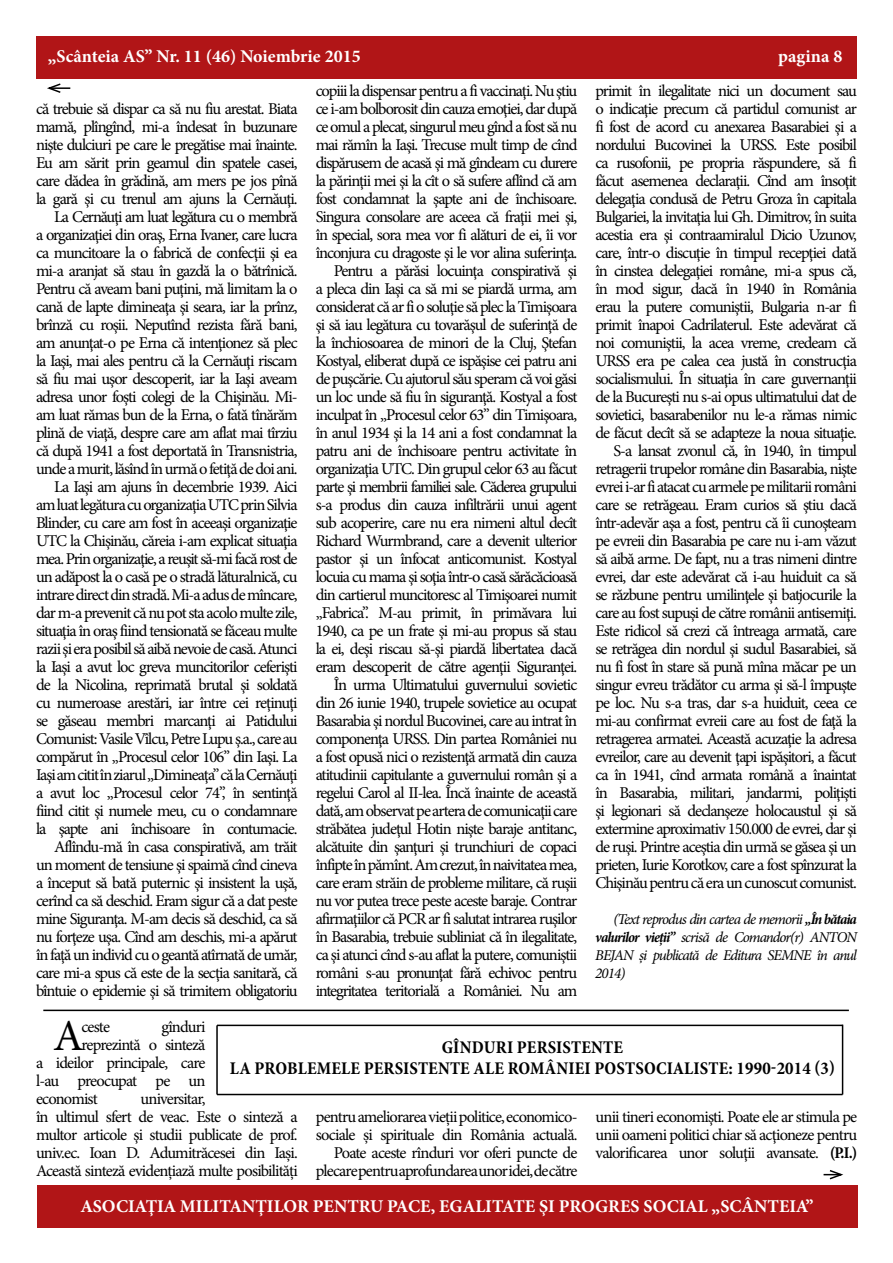
<style>
.page{position:relative;width:893px;height:1263px;background:#fff}
.page>*{position:absolute;margin:0;border:0;box-sizing:border-box;transform-origin:0 0}
.t1{font:44.25px "Minion Pro";color:#000}
.t2{font:700 18px "Minion Pro";color:#fff}
.t3{font:700 condensed 18px "Minion Pro";letter-spacing:.01em;color:#000}
.t4{font:16.5px/18px "Minion Pro";letter-spacing:-.06em;color:#000;text-align:right}
.t5{font:italic 15px/18px "Minion Pro";letter-spacing:-.07em;color:#000;text-align:justify}
.s1{font-weight:700;font-stretch:condensed}
</style>
<div class="page">
<div style="left:37px;top:1185px;width:820px;height:42px;background:#b11517"></div>
<div style="left:36px;top:36px;width:820px;height:42px;background:#b11517"></div>
<hr style="left:49px;top:87px;width:21px;height:2px;background:#000">
<svg style="left:47px;top:83px;width:15px;height:10px"></svg>
<hr style="left:43px;top:1010px;width:806px;height:1px;background:#000">
<hr style="left:217px;top:1024px;width:626px;height:2px;background:#000">
<hr style="left:216px;top:1025px;width:2px;height:69px;background:#000">
<hr style="left:217px;top:1094px;width:626px;height:1px;background:#000">
<hr style="left:842px;top:1025px;width:1px;height:69px;background:#000">
<svg style="left:824px;top:1170px;width:19px;height:10px"></svg>
<p class="t2" style="left:48px;top:43px;width:314px">„Scânteia AS” Nr. 11 (46) Noiembrie 2015</p>
<p class="t2" style="left:778px;top:43px;width:66px">pagina 8</p>
<p class="t4" style="left:36px;top:100px;width:263px">că trebuie să dispar ca să nu fiu arestat. Biata mamă, plîngînd, mi-a îndesat în buzunare nişte dulciuri pe care le pregătise mai înainte.<br>Eu am sărit prin geamul din spatele casei, care dădea în grădină, am mers pe jos pînă la gară şi cu trenul am ajuns la Cernăuţi.<br>La Cernăuţi am luat legătura cu o membră<br>a organizaţiei din oraş, Erna Ivaner, care lucra ca muncitoare la o fabrică de confecţii şi ea mi-a aranjat să stau în gazdă la o bătrînică.<br>Pentru că aveam bani puţini, mă limitam la o cană de lapte dimineaţa şi seara, iar la prînz, brînză cu roşii. Neputînd rezista fără bani, am anunţat-o pe Erna că intenţionez să plec la Iaşi, mai ales pentru că la Cernăuţi riscam să fiu mai uşor descoperit, iar la Iaşi aveam adresa unor foşti colegi de la Chişinău. Mi&shy;am luat rămas bun de la Erna, o fată tînărăm plină de viaţă, despre care am aflat mai tîrziu că după 1941 a fost deportată în Transnistria, unde a murit, lăsînd în urmă o fetiţă de doi ani.<br>La Iaşi am ajuns în decembrie 1939. Aici am luat legătura cu organizaţia UTC prin Silvia Blinder, cu care am fost în aceeaşi organizaţie UTC la Chişinău, căreia i-am explicat situaţia mea. Prin organizaţie, a reuşit să-mi facă rost de un adăpost la o casă pe o stradă lăturalnică, cu intrare direct din stradă. Mi-a adus de mîncare, dar m-a prevenit că nu pot sta acolo multe zile, situaţia în oraş fiind tensionată se făceau multe razii şi era posibil să aibă nevoie de casă. Atunci la Iaşi a avut loc greva muncitorilor ceferişti de la Nicolina, reprimată brutal şi soldată cu numeroase arestări, iar între cei reţinuţi se găseau membri marcanţi ai Patidului Comunist: Vasile Vîlcu, Petre Lupu ş.a., care au compărut în „Procesul celor 106” din Iaşi. La Iaşi am citit în ziarul „Dimineaţa” că la Cernăuţi a avut loc „Procesul celor 74”, în sentinţă fiind citit şi numele meu, cu o condamnare la şapte ani închisoare în contumacie.<br>Aflîndu-mă în casa conspirativă, am trăit un moment de tensiune şi spaimă cînd cineva a început să bată puternic şi insistent la uşă, cerînd ca să deschid. Eram sigur că a dat peste mine Siguranţa. M-am decis să deschid, ca să nu forţeze uşa. Cînd am deschis, mi-a apărut în faţă un individ cu o geantă atîrnată de umăr, care mi-a spus că este de la secţia sanitară, că bîntuie o epidemie şi să trimitem obligatoriu</p>
<p class="t4" style="left:316px;top:82px;width:263px">copiii la dispensar pentru a fi vaccinaţi. Nu ştiu ce i-am bolborosit din cauza emoţiei, dar după ce omul a plecat, singurul meu gînd a fost să nu mai rămîn la Iaşi. Trecuse mult timp de cînd dispărusem de acasă şi mă gîndeam cu durere la părinţii mei şi la cît o să sufere aflînd că am fost condamnat la şapte ani de închisoare.<br>Singura consolare are aceea că fraţii mei şi, în special, sora mea vor fi alături de ei, îi vor înconjura cu dragoste şi le vor alina suferinţa.<br>Pentru a părăsi locuinţa conspirativă şi<br>a pleca din Iaşi ca să mi se piardă urma, am considerat că ar fi o soluţie să plec la Timişoara şi să iau legătura cu tovarăşul de suferinţă de la închiosoarea de minori de la Cluj, Ştefan Kostyal, eliberat după ce ispăşise cei patru ani de puşcărie. Cu ajutorul său speram că voi găsi un loc unde să fiu în siguranţă. Kostyal a fost inculpat în „Procesul celor 63” din Timişoara, în anul 1934 şi la 14 ani a fost condamnat la patru ani de închisoare pentru activitate în organizaţia UTC. Din grupul celor 63 au făcut parte şi membrii familiei sale. Căderea grupului s-a produs din cauza infiltrării unui agent sub acoperire, care nu era nimeni altul decît Richard Wurmbrand, care a devenit ulterior pastor şi un înfocat anticomunist. Kostyal locuia cu mama şi soţia într-o casă sărăcăcioasă din cartierul muncitoresc al Timişoarei numit „Fabrica”. M-au primit, în primăvara lui 1940, ca pe un frate şi mi-au propus să stau la ei, deşi riscau să-şi piardă libertatea dacă eram descoperit de către agenţii Siguranţei.<br>În urma Ultimatului guvernului sovietic din 26 iunie 1940, trupele sovietice au ocupat Basarabia şi nordul Bucovinei, care au intrat în componenţa URSS. Din partea României nu a fost opusă nici o rezistenţă armată din cauza atitudinii capitulante a guvernului român şi a regelui Carol al II-lea. Încă înainte de această dată, am observat pe artera de comunicaţii care străbătea judeţul Hotin nişte baraje antitanc, alcătuite din şanţuri şi trunchiuri de copaci înfipte în pămînt. Am crezut, în naivitatea mea, care eram străin de probleme militare, că ruşii nu vor putea trece peste aceste baraje. Contrar afirmaţiilor că PCR ar fi salutat intrarea ruşilor în Basarabia, trebuie subliniat că în ilegalitate, ca şi atunci cînd s-au aflat la putere, comuniştii români s-au pronunţat fără echivoc pentru integritatea teritorială a României. Nu am</p>
<p class="t4" style="left:595px;top:82px;width:263px">primit în ilegalitate nici un document sau o indicaţie precum că partidul comunist ar fi fost de acord cu anexarea Basarabiei şi a nordului Bucovinei la URSS. Este posibil ca rusofonii, pe propria răspundere, să fi făcut asemenea declaraţii. Cînd am însoţit delegaţia condusă de Petru Groza în capitala Bulgariei, la invitaţia lui Gh. Dimitrov, în suita acestia era şi contraamiralul Dicio Uzunov, care, într-o discuţie în timpul recepţiei dată în cinstea delegaţiei române, mi-a spus că, în mod sigur, dacă în 1940 în România erau la putere comuniştii, Bulgaria n-ar fi primit înapoi Cadrilaterul. Este adevărat că noi comuniştii, la acea vreme, credeam că URSS era pe calea cea justă în construcţia socialismului. În situaţia în care guvernanţii de la Bucureşti nu s-ai opus ultimatului dat de sovietici, basarabenilor nu le-a rămas nimic de făcut decît să se adapteze la noua situaţie.<br>S-a lansat zvonul că, în 1940, în timpul retragerii trupelor române din Basarabia, nişte evrei i-ar fi atacat cu armele pe militarii români care se retrăgeau. Eram curios să ştiu dacă într-adevăr aşa a fost, pentru că îi cunoşteam pe evreii din Basarabia pe care nu i-am văzut să aibă arme. De fapt, nu a tras nimeni dintre evrei, dar este adevărat că i-au huiduit ca să se răzbune pentru umilinţele şi batjocurile la care au fost supuşi de către românii antisemiţi.<br>Este ridicol să crezi că întreaga armată, care se retrăgea din nordul şi sudul Basarabiei, să nu fi fost în stare să pună mîna măcar pe un singur evreu trădător cu arma şi să-l împuşte pe loc. Nu s-a tras, dar s-a huiduit, ceea ce mi-au confirmat evreii care au fost de faţă la retragerea armatei. Această acuzaţie la adresa evreilor, care au devenit ţapi ispăşitori, a făcut ca în 1941, cînd armata română a înaintat în Basarabia, militari, jandarmi, poliţişti şi legionari să declanşeze holocaustul şi să extermine aproximativ 150.000 de evrei, dar şi de ruşi. Printre aceştia din urmă se găsea şi un prieten, Iurie Korotkov, care a fost spînzurat la Chişinău pentru că era un cunoscut comunist.</p>
<p class="t5" style="left:595px;top:910px;width:263px;text-indent:18px">(Text reprodus din cartea de memorii <span class="s1">„În bătaia valurilor vieții”</span> scrisă de Comandor(r) ANTON BEJAN și publicată de Editura SEMNE în anul 2014)</p>
<h1 class="t1" style="left:53px;top:1006px;width:32px">A</h1>
<p class="t4" style="left:81px;top:1018px;width:30px">ceste</p>
<p class="t4" style="left:161px;top:1018px;width:46px">gînduri</p>
<p class="t3" style="left:442px;top:1034px;width:30px">GÎNDURI</p>
<p class="t3" style="left:517px;top:1034px;width:30px">PERSIST</p>
<p class="t3" style="left:581px;top:1034px;width:43px">ENTE</p>
<p class="t4" style="left:81px;top:1036px;width:126px">reprezintă o sinteză</p>
<p class="t4" style="left:36px;top:1054px;width:171px">a ideilor principale, care</p>
<p class="t4" style="left:36px;top:1072px;width:171px">l-au preocupat pe un</p>
<p class="t4" style="left:36px;top:1090px;width:63px">economist</p>
<p class="t3" style="left:230px;top:1056px;width:37px">LA PROBL</p>
<p class="t3" style="left:307px;top:1056px;width:87px">EMELE PERSIST</p>
<p class="t3" style="left:428px;top:1056px;width:177px">ENTE ALE ROMÂNIEIPOSTSOCIALIST</p>
<p class="t3" style="left:719px;top:1056px;width:118px">E: 1990-2014 (3)</p>
<p class="t4" style="left:36px;top:1090px;width:263px;text-align:left;text-indent:105px">universitar,<br>în ultimul sfert de veac. Este o sinteză a multor articole şi studii publicate de prof. univ.ec. Ioan D. Adumitrăcesei din Iași.<br>Această sinteză evidențiază multe posibilități</p>
<p class="t4" style="left:316px;top:1108px;width:263px">pentru ameliorarea vieții politice, economico&shy;sociale și spirituale din România actuală.<br>Poate aceste rînduri vor oferi puncte de plecare pentru aprofundarea unor idei, de către</p>
<p class="t4" style="left:596px;top:1108px;width:263px;text-align:justify">unii tineri economişti. Poate ele ar stimula pe unii oameni politici chiar să acţioneze pentru valorificarea unor soluţii avansate. <span class="s1">(P.I.)</span></p>
<p class="t2" style="left:80px;top:1194px;width:735px">ASOCIAŢIA MILITANŢILOR PENTRU PACE, EGALITATE ŞI PROGRES SOCIAL „SCÂNTEIA”</p>
</div>
